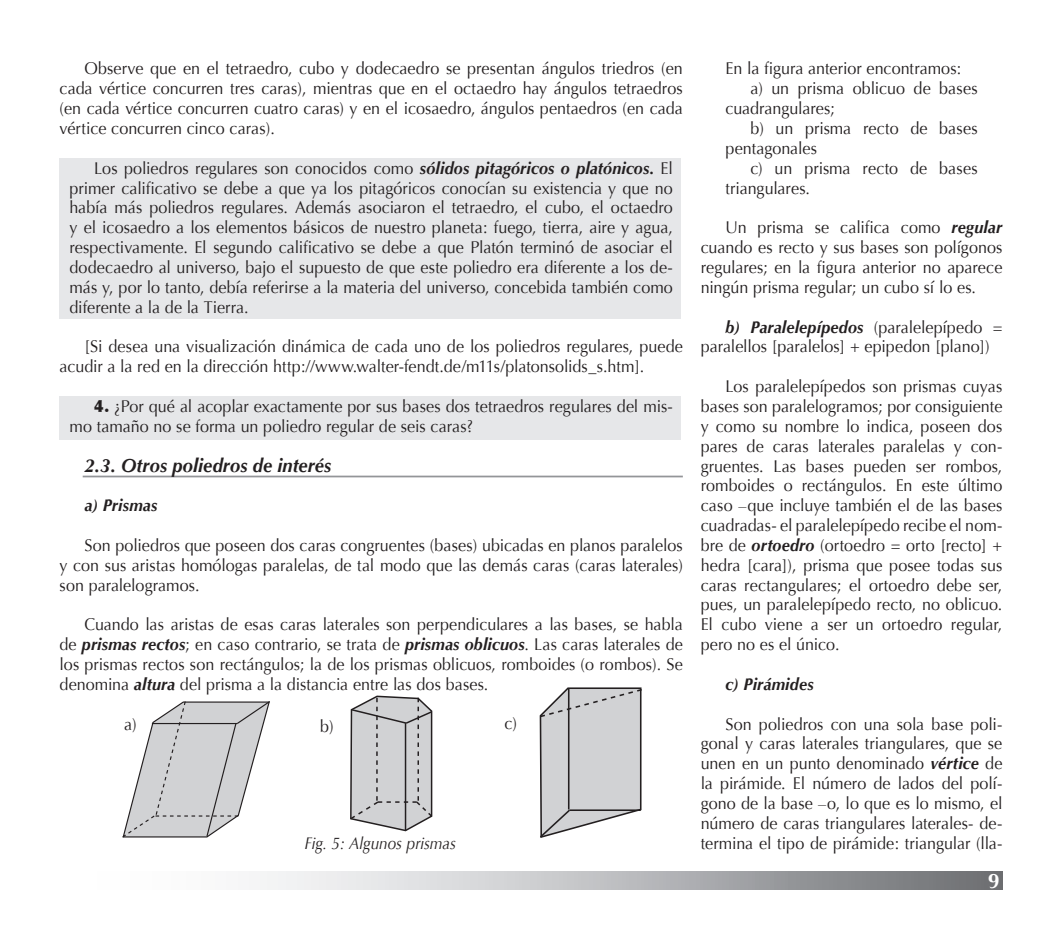
<style>
.page{position:relative;width:1062px;height:943px;background:#fff}
.page>*{position:absolute;margin:0;border:0;box-sizing:border-box;transform-origin:0 0}
.t1{font:700 21px "Optima";color:#fff}
.t2{font:italic 700 19.25px "Optima";letter-spacing:.005em;color:#231f20;scale:.95 1}
.t3{font:16.97px/19.8px "Optima";color:#231f20;text-align:justify;scale:.95 1}
.t4{font:italic 700 16.97px "Optima";letter-spacing:.01em;color:#231f20;scale:.95 1}
.t5{font:italic 16.97px "Optima";letter-spacing:-.005em;color:#231f20;scale:.9 1}
.s1{font-weight:700;font-style:italic}
.s2{font-weight:900}
</style>
<div class="page">
<div style="left:60px;top:871px;width:942px;height:18px;background:linear-gradient(to right,#fff,#75777b)"></div>
<div style="left:60px;top:159px;width:621px;height:160px;background:#e6e7e9"></div>
<div style="left:60px;top:396px;width:621px;height:43px;background:#e6e7e9"></div>
<hr style="left:83px;top:475px;width:600px;height:2px;background:#939598">
<svg style="left:122px;top:701px;width:148px;height:137px"></svg>
<svg style="left:350px;top:695px;width:83px;height:137px;background:#c4c5c6"></svg>
<svg style="left:539px;top:687px;width:103px;height:151px;background:#cacacc"></svg>
<p class="t3" style="left:60px;top:59px;width:657px;text-indent:25px">Observe que en el tetraedro, cubo y dodecaedro se presentan ángulos triedros (en cada vértice concurren tres caras), mientras que en el octaedro hay ángulos tetraedros (en cada vértice concurren cuatro caras) y en el icosaedro, ángulos pentaedros (en cada vértice concurren cinco caras).</p>
<p class="t3" style="left:69px;top:158px;width:636px;text-indent:25px">Los poliedros regulares son conocidos como <span class="s1">sólidos pitagóricos o platónicos.</span> El primer calificativo se debe a que ya los pitagóricos conocían su existencia y que no había más poliedros regulares. Además asociaron el tetraedro, el cubo, el octaedro y el icosaedro a los elementos básicos de nuestro planeta: fuego, tierra, aire y agua, respectivamente. El segundo calificativo se debe a que Platón terminó de asociar el dodecaedro al universo, bajo el supuesto de que este poliedro era diferente a los de&shy;más y, por lo tanto, debía referirse a la materia del universo, concebida también como diferente a la de la Tierra.</p>
<p class="t3" style="left:60px;top:337px;width:657px;text-indent:25px">[Si desea una visualización dinámica de cada uno de los poliedros regulares, puede acudir a la red en la dirección http://www.walter-fendt.de/m11s/platonsolids_s.htm].</p>
<p class="t3" style="left:69px;top:396px;width:636px;text-indent:25px"><span class="s2">4.</span> ¿Por qué al acoplar exactamente por sus bases dos tetraedros regulares del mis&shy;mo tamaño no se forma un poliedro regular de seis caras?</p>
<p class="t2" style="left:84px;top:453px;width:261px">2.3. Otros poliedros de interés</p>
<p class="t4" style="left:84px;top:495px;width:78px">a) Prismas</p>
<p class="t3" style="left:60px;top:535px;width:657px;text-indent:25px">Son poliedros que poseen dos caras congruentes (bases) ubicadas en planos paralelos y con sus aristas homólogas paralelas, de tal modo que las demás caras (caras laterales) son paralelogramos.</p>
<p class="t3" style="left:60px;top:615px;width:657px;text-indent:25px">Cuando las aristas de esas caras laterales son perpendiculares a las bases, se habla de <span class="s1">prismas rectos</span>; en caso contrario, se trata de <span class="s1">prismas oblicuos</span>. Las caras laterales de los prismas rectos son rectángulos; la de los prismas oblicuos, romboides (o rombos). Se denomina <span class="s1">altura</span> del prisma a la distancia entre las dos bases.</p>
<p class="t3" style="left:124px;top:715px;width:15px">a)</p>
<p class="t3" style="left:320px;top:716px;width:16px">b)</p>
<p class="t3" style="left:504px;top:713px;width:14px">c)</p>
<p class="t5" style="left:305px;top:833px;width:170px">Fig. 5: Algunos prismas</p>
<p class="t3" style="left:725px;top:59px;width:250px">En la figura anterior encontramos:</p>
<p class="t3" style="left:750px;top:79px;width:241px">a) un prisma oblicuo de bases</p>
<p class="t3" style="left:725px;top:99px;width:117px">cuadrangulares;</p>
<p class="t3" style="left:750px;top:119px;width:241px">b) un prisma recto de bases</p>
<p class="t3" style="left:725px;top:138px;width:98px">pentagonales</p>
<p class="t3" style="left:750px;top:158px;width:241px">c) un prisma recto de bases</p>
<p class="t3" style="left:725px;top:178px;width:90px">triangulares.</p>
<p class="t3" style="left:700px;top:218px;width:319px;text-indent:25px">Un prisma se califica como <span class="s1">regular </span>cuando es recto y sus bases son polígonos regulares; en la figura anterior no aparece ningún prisma regular; un cubo sí lo es.</p>
<p class="t3" style="left:700px;top:317px;width:319px;text-indent:25px"><span class="s1">b) Paralelepípedos</span> (paralelepípedo = paralellos [paralelos] + epipedon [plano])</p>
<p class="t3" style="left:700px;top:376px;width:319px;text-indent:25px">Los paralelepípedos son prismas cuyas bases son paralelogramos; por consiguiente y como su nombre lo indica, poseen dos pares de caras laterales paralelas y con&shy;gruentes. Las bases pueden ser rombos, romboides o rectángulos. En este último caso –que incluye también el de las bases cuadradas- el paralelepípedo recibe el nom&shy;bre de <span class="s1">ortoedro</span> (ortoedro = orto [recto] + hedra [cara]), prisma que posee todas sus caras rectangulares; el ortoedro debe ser, pues, un paralelepípedo recto, no oblicuo.<br>El cubo viene a ser un ortoedro regular, pero no es el único.</p>
<p class="t4" style="left:725px;top:674px;width:94px">c) Pirámides</p>
<p class="t3" style="left:700px;top:714px;width:319px;text-indent:25px">Son poliedros con una sola base poli&shy;gonal y caras laterales triangulares, que se unen en un punto denominado <span class="s1">vértice</span> de la pirámide. El número de lados del polí&shy;gono de la base –o, lo que es lo mismo, el número de caras triangulares laterales- de&shy;termina el tipo de pirámide: triangular (lla-</p>
<p class="t1" style="left:988px;top:868px;width:13px">9</p>
</div>
